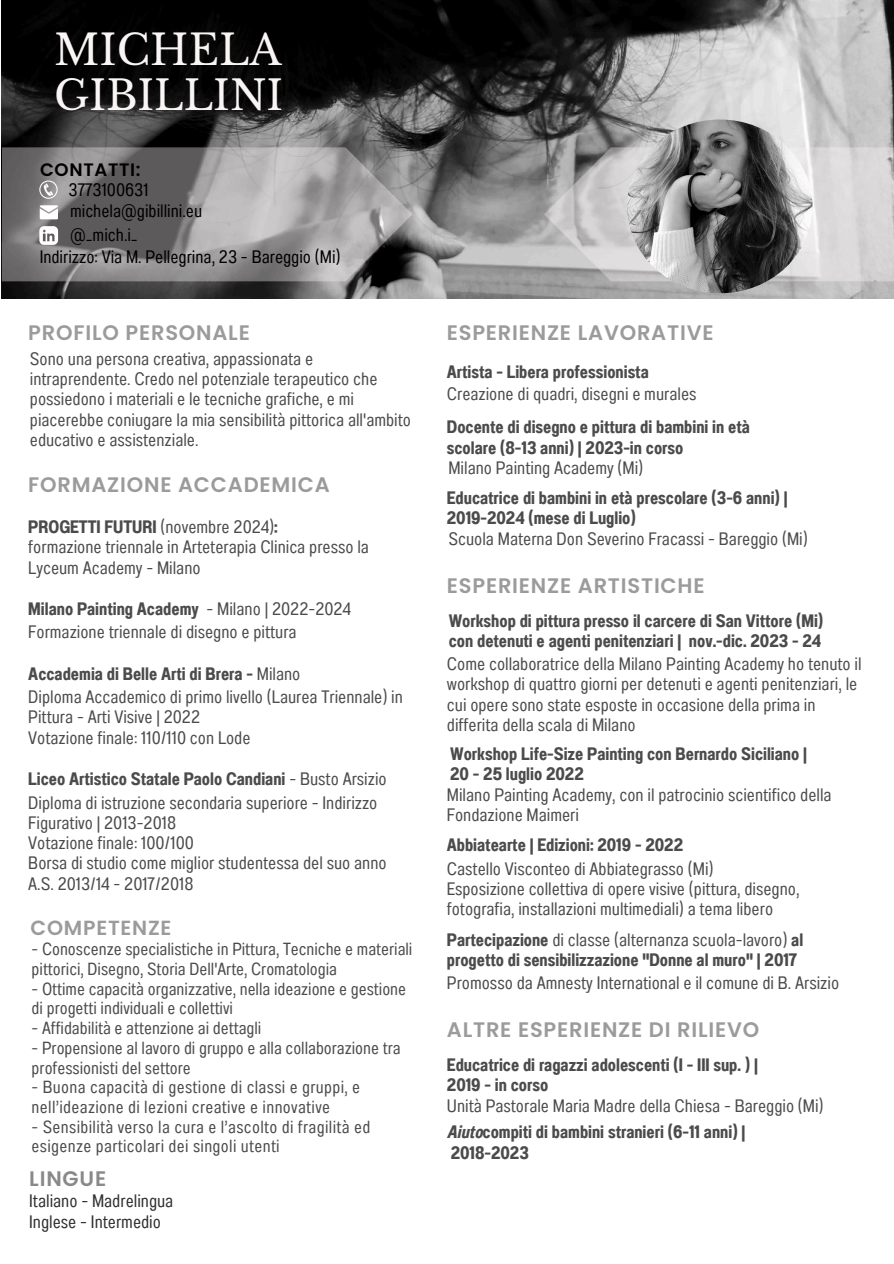
<style>
.page{position:relative;width:894px;height:1264px;background:#fff}
.page>*{position:absolute;margin:0;border:0;box-sizing:border-box;transform-origin:0 0}
.t1{font:41.55px "Libre Baskerville";color:#faf5f5}
.t2{font:40.5px "Libre Baskerville";color:#faf5f5}
.t3{font:600 21px "Poppins";letter-spacing:.04em;color:#9b9b9b}
.t4{font:600 21px "Poppins";letter-spacing:.04em;color:#898989}
.t5{font:600 20.4px "Poppins";letter-spacing:.04em;color:#9b9b9b}
.t6{font:18px/20.2px "Anantason Wd 62";color:#4b4b4b}
.t7{font:18px/20.2px "Anantason Bold Wd 62";color:#4b4b4b}
.t8{font:18px "Anantason Wd 62";color:#000}
.t9{font:18px "Anantason Wd 62";color:#303030}
.t10{font:600 18px "Poppins";letter-spacing:.04em;color:#000}
.t11{font:17.55px/19.8px "Anantason Wd 62";color:#4b4b4b}
.t12{font:17.55px/19.8px "Anantason Wd 62";letter-spacing:.02em;color:#4b4b4b}
.s1{font-family:"Anantason Wd 62"}
.s2{font-family:"Anantason Bold Wd 62 It"}
</style>
<div class="page">
<img style="left:2px;top:0;width:891px;height:299px">
<svg style="left:2px;top:147px;width:410px;height:134px"></svg>
<svg style="left:39px;top:180px;width:18px;height:18px"></svg>
<svg style="left:40px;top:205px;width:18px;height:14px"></svg>
<svg style="left:39px;top:226px;width:19px;height:19px"></svg>
<svg style="left:544px;top:147px;width:349px;height:134px;fill:#d7d5d5"></svg>
<img style="left:627px;top:119px;width:185px;height:174px;border-radius:50%">
<p class="t1" style="left:54px;top:24px;width:229px">MICHELA</p>
<p class="t2" style="left:54px;top:71px;width:231px">GIBILLINI</p>
<p class="t10" style="left:40px;top:157px;width:102px">CONTATTI:</p>
<h1 class="t8" style="left:69px;top:179px;width:81px">3773100631</h1>
<h1 class="t8" style="left:70px;top:200px;width:133px">michela@gibillini.eu</h1>
<h3 class="t8" style="left:70px;top:224px;width:69px">@_mich.i_</h3>
<p class="t8" style="left:40px;top:246px;width:302px">Indirizzo: Via M. Pellegrina, 23 - Bareggio (Mi)</p>
<p class="t3" style="left:28px;top:317px;width:223px">PROFILO PERSONALE</p>
<h2 class="t6" style="left:30px;top:348px;width:382px">Sono una persona creativa, appassionata e intraprendente. Credo nel potenziale terapeutico che possiedono i materiali e le tecniche grafiche, e mi piacerebbe coniugare la mia sensibilità pittorica all'ambito educativo e assistenziale.</h2>
<p class="t3" style="left:28px;top:470px;width:303px">FORMAZIONE ACCADEMICA</p>
<p class="t7" style="left:28px;top:516px;width:251px">PROGETTI FUTURI <span class="s1">(novembre 2024)</span>:</p>
<p class="t6" style="left:28px;top:537px;width:342px">formazione triennale in Arteterapia Clinica presso la<br>Lyceum Academy - Milano</p>
<p class="t7" style="left:28px;top:598px;width:324px">Milano Painting Academy <span class="s1">- Milano | 2022-2024</span></p>
<h2 class="t6" style="left:28px;top:622px;width:270px">Formazione triennale di disegno e pittura</h2>
<p class="t7" style="left:28px;top:663px;width:273px">Accademia di Belle Arti di Brera - <span class="s1">Milano</span></p>
<h2 class="t6" style="left:28px;top:687px;width:376px">Diploma Accademico di primo livello (Laurea Triennale) in<br>Pittura - Arti Visive | 2022</h2>
<p class="t6" style="left:28px;top:727px;width:224px">Votazione finale: 110/110 con Lode</p>
<p class="t7" style="left:28px;top:768px;width:360px">Liceo Artistico Statale Paolo Candiani <span class="s1">- Busto Arsizio</span></p>
<p class="t6" style="left:28px;top:792px;width:350px">Diploma di istruzione secondaria superiore - Indirizzo<br>Figurativo | 2013-2018</p>
<p class="t6" style="left:28px;top:832px;width:167px">Votazione finale: 100/100</p>
<p class="t6" style="left:28px;top:853px;width:360px">Borsa di studio come miglior studentessa del suo anno<br>A.S. 2013/14 - 2017/2018</p>
<p class="t5" style="left:31px;top:913px;width:142px">COMPETENZE</p>
<h2 class="t11" style="left:32px;top:939px;width:382px">- Conoscenze specialistiche in Pittura, Tecniche e materiali pittorici, Disegno, Storia Dell'Arte, Cromatologia</h2>
<p class="t11" style="left:32px;top:978px;width:376px">- Ottime capacità organizzative, nella ideazione e gestione di progetti individuali e collettivi</p>
<p class="t11" style="left:32px;top:1018px;width:231px">- Affidabilità e attenzione ai dettagli</p>
<p class="t11" style="left:32px;top:1037px;width:370px">- Propensione al lavoro di gruppo e alla collaborazione tra professionisti del settore</p>
<p class="t12" style="left:32px;top:1077px;width:330px">- Buona capacità di gestione di classi e gruppi, e nell’ideazione di lezioni creative e innovative</p>
<p class="t12" style="left:32px;top:1116px;width:340px">- Sensibilità verso la cura e l’ascolto di fragilità ed esigenze particolari dei singoli utenti</p>
<p class="t4" style="left:29px;top:1164px;width:78px">LINGUE</p>
<p class="t9" style="left:29px;top:1190px;width:145px">Italiano - Madrelingua</p>
<p class="t9" style="left:29px;top:1210px;width:133px">Inglese - Intermedio</p>
<p class="t3" style="left:446px;top:317px;width:268px">ESPERIENZE LAVORATIVE</p>
<p class="t7" style="left:446px;top:362px;width:203px">Artista - Libera professionista</p>
<p class="t6" style="left:446px;top:384px;width:251px">Creazione di quadri, disegni e murales</p>
<h2 class="t7" style="left:446px;top:417px;width:304px">Docente di disegno e pittura di bambini in età scolare (8-13 anni) | 2023-in corso</h2>
<h4 class="t6" style="left:448px;top:457px;width:196px">Milano Painting Academy (Mi)</h4>
<p class="t7" style="left:446px;top:487px;width:342px">Educatrice di bambini in età prescolare (3-6 anni) |<br>2019-2024 (mese di Luglio)</p>
<h4 class="t6" style="left:448px;top:529px;width:361px">Scuola Materna Don Severino Fracassi - Bareggio (Mi)</h4>
<h4 class="t3" style="left:447px;top:571px;width:259px">ESPERIENZE ARTISTICHE</h4>
<p class="t7" style="left:448px;top:611px;width:376px">Workshop di pittura presso il carcere di San Vittore (Mi) con detenuti e agenti penitenziari | nov.-dic. 2023 - 24</p>
<h2 class="t6" style="left:447px;top:653px;width:416px">Come collaboratrice della Milano Painting Academy ho tenuto il workshop di quattro giorni per detenuti e agenti penitenziari, le cui opere sono state esposte in occasione della prima in differita della scala di Milano</h2>
<p class="t7" style="left:450px;top:743px;width:358px">Workshop Life-Size Painting con Bernardo Siciliano |<br>20 - 25 luglio 2022</p>
<h4 class="t6" style="left:447px;top:784px;width:386px">Milano Painting Academy, con il patrocinio scientifico della<br>Fondazione Maimeri</h4>
<p class="t7" style="left:446px;top:834px;width:238px">Abbiatearte | Edizioni: 2019 - 2022</p>
<p class="t6" style="left:446px;top:858px;width:268px">Castello Visconteo di Abbiategrasso (Mi)</p>
<p class="t6" style="left:446px;top:878px;width:354px">Esposizione collettiva di opere visive (pittura, disegno, fotografia, installazioni multimediali) a tema libero</p>
<h4 class="t7" style="left:447px;top:929px;width:357px">Partecipazione <span class="s1">di classe (alternanza scuola-lavoro)</span> al progetto di sensibilizzazione "Donne al muro" | 2017</h4>
<p class="t6" style="left:447px;top:973px;width:393px">Promosso da Amnesty International e il comune di B. Arsizio</p>
<p class="t3" style="left:446px;top:1015px;width:314px">ALTRE ESPERIENZE DI RILIEVO</p>
<p class="t7" style="left:447px;top:1054px;width:312px">Educatrice di ragazzi adolescenti (I - III sup. ) |<br>2019 - in corso</p>
<h2 class="t6" style="left:447px;top:1095px;width:378px">Unità Pastorale Maria Madre della Chiesa - Bareggio (Mi)</h2>
<h4 class="t7" style="left:446px;top:1122px;width:300px"><span class="s2">Aiuto</span>compiti di bambini stranieri (6-11 anni) |<br>2018-2023</h4>
</div>
